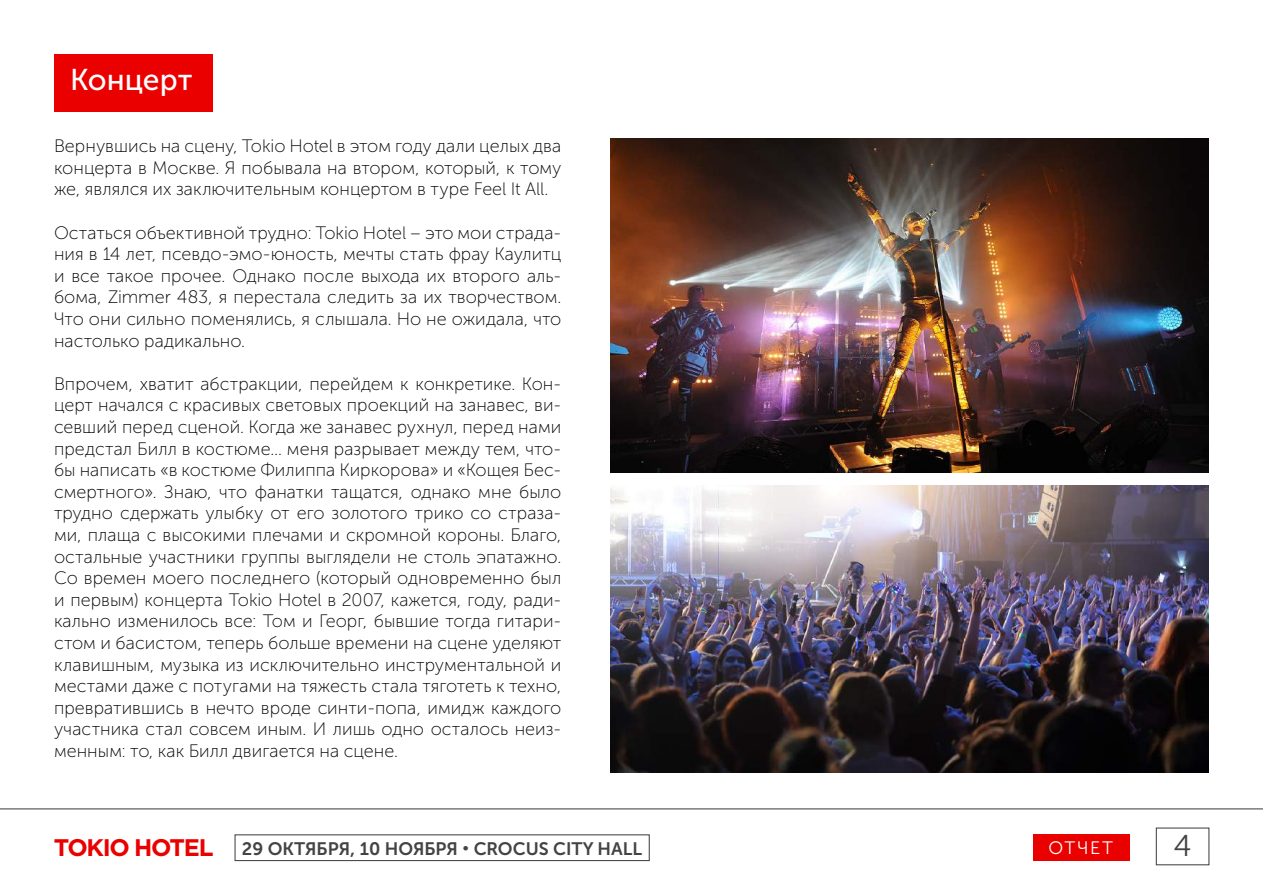
<style>
.page{position:relative;width:1263px;height:893px;background:#fff}
.page>*{position:absolute;margin:0;border:0;box-sizing:border-box;transform-origin:0 0}
.t1{font:30px "Museo Sans Cyrl 500";color:#fff}
.t2{font:30px "Museo Sans Cyrl 300";color:#434244}
.t3{font:18px/21.6px "Museo Sans Cyrl 100";letter-spacing:.005em;color:#000;text-align:justify}
.t4{font:18px "Museo Sans Cyrl 700";color:#434244}
.t5{font:18px "Museo Sans Cyrl 300";letter-spacing:.095em;color:#fff}
.s1{font-family:"Gotham Pro";font-weight:700;font-size:24px;color:#eb0000}
.s2{font-size:13.5px}
</style>
<div class="page">
<hr style="left:0;top:808px;width:1263px;height:1px;background:#434244">
<div style="left:1156px;top:827px;width:53px;height:38px;border:1px solid #434244"></div>
<div style="left:1032px;top:834px;width:97px;height:26px;background:#eb0000"></div>
<div style="left:234px;top:834px;width:416px;height:27px;border:1px solid #434244"></div>
<div style="left:54px;top:54px;width:159px;height:58px;background:#eb0000"></div>
<img style="left:611px;top:485px;width:598px;height:287px">
<img style="left:611px;top:139px;width:598px;height:334px">
<h1 class="t1" style="left:70px;top:63px;width:124px">Концерт</h1>
<p class="t3" style="left:54px;top:135px;width:509px">Вернувшись на сцену, Tokio Hotel в этом году дали целых два концерта в Москве. Я побывала на втором, который, к тому же, являлся их заключительным концертом в туре Feel It All.</p>
<p class="t3" style="left:54px;top:222px;width:509px">Остаться объективной трудно: Tokio Hotel – это мои страда&shy;ния в 14 лет, псевдо-эмо-юность, мечты стать фрау Каулитц и все такое прочее. Однако после выхода их второго аль&shy;бома, Zimmer 483, я перестала следить за их творчеством.<br>Что они сильно поменялись, я слышала. Но не ожидала, что настолько радикально.</p>
<p class="t3" style="left:54px;top:373px;width:509px">Впрочем, хватит абстракции, перейдем к конкретике. Кон&shy;церт начался с красивых световых проекций на занавес, ви&shy;севший перед сценой. Когда же занавес рухнул, перед нами предстал Билл в костюме… меня разрывает между тем, что&shy;бы написать «в костюме Филиппа Киркорова» и «Кощея Бес&shy;смертного». Знаю, что фанатки тащатся, однако мне было трудно сдержать улыбку от его золотого трико со страза&shy;ми, плаща с высокими плечами и скромной короны. Благо, остальные участники группы выглядели не столь эпатажно.<br>Со времен моего последнего (который одновременно был и первым) концерта Tokio Hotel в 2007, кажется, году, ради&shy;кально изменилось все: Том и Георг, бывшие тогда гитари&shy;стом и басистом, теперь больше времени на сцене уделяют клавишным, музыка из исключительно инструментальной и местами даже с потугами на тяжесть стала тяготеть к техно, превратившись в нечто вроде синти-попа, имидж каждого участника стал совсем иным. И лишь одно осталось неиз&shy;менным: то, как Билл двигается на сцене.</p>
<p class="t4" style="left:54px;top:838px;width:590px"><span class="s1">TOKIO HOTEL</span> 29 ОКТЯБРЯ, 10 НОЯБРЯ <span class="s2">•</span> CROCUS CITY HALL</p>
<p class="t5" style="left:1048px;top:838px;width:66px">ОТЧЕТ</p>
<h1 class="t2" style="left:1173px;top:830px;width:20px">4</h1>
</div>
